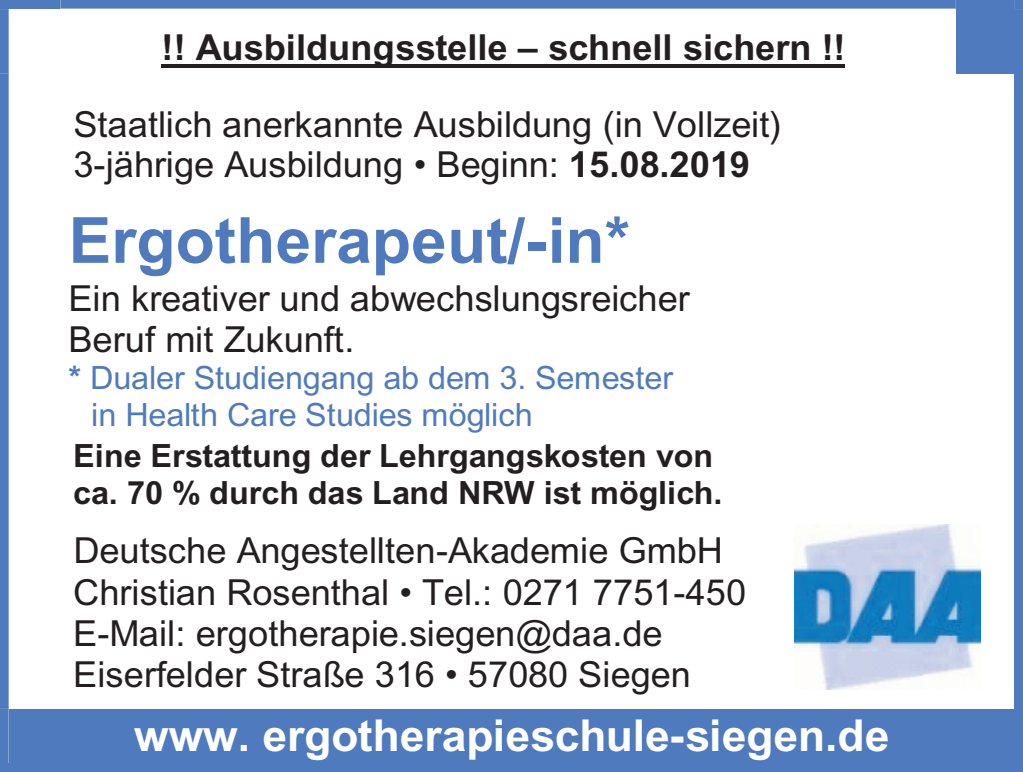
<style>
.page{position:relative;width:1023px;height:772px;background:#fff}
.page>*{position:absolute;margin:0;border:0;box-sizing:border-box;transform-origin:0 0}
.t1{font:700 63.6px "Arial";color:#4f7bbe}
.t2{font:700 44px "Arial";color:#fff}
.t3{font:36px/41.2px "Arial";letter-spacing:.005em;color:#231f20}
.t4{font:700 32px/36.4px "Arial";color:#231f20}
.t5{font:32px/37.2px "Arial";letter-spacing:-.005em;color:#4f7bbe}
.s1{font-weight:700}
.s2{font-family:"Arial Bold MT OV ZHGTAB"}
.s3{font-family:"Arial MT OV EIGTAB"}
</style>
<div class="page">
<img style="left:794px;top:524px;width:185px;height:165px">
<hr style="left:162px;top:64px;width:683px;height:3px;background:#231f20">
<div style="left:955px;top:9px;width:59px;height:64px;background:#4f7bbe"></div>
<div style="left:0;top:0;width:9px;height:9px;background:#4f7bbe"></div>
<div style="left:9px;top:0;width:43px;height:9px;background:#4f7bbe"></div>
<div style="left:52px;top:0;width:8px;height:9px;background:#4f7bbe"></div>
<div style="left:60px;top:0;width:895px;height:9px;background:#4f7bbe"></div>
<div style="left:955px;top:0;width:9px;height:9px;background:#4f7bbe"></div>
<div style="left:964px;top:0;width:50px;height:9px;background:#4f7bbe"></div>
<div style="left:0;top:9px;width:9px;height:64px;background:#4f7bbe"></div>
<div style="left:1014px;top:0;width:8px;height:9px;background:#4f7bbe"></div>
<div style="left:0;top:73px;width:9px;height:635px;background:#4f7bbe"></div>
<div style="left:1014px;top:9px;width:8px;height:64px;background:#4f7bbe"></div>
<div style="left:1014px;top:73px;width:8px;height:635px;background:#4f7bbe"></div>
<div style="left:9px;top:708px;width:1005px;height:54px;background:#4f7bbe"></div>
<div style="left:0;top:708px;width:9px;height:54px;background:#4f7bbe"></div>
<div style="left:0;top:762px;width:9px;height:9px;background:#4f7bbe"></div>
<div style="left:9px;top:762px;width:1005px;height:9px;background:#4f7bbe"></div>
<div style="left:1014px;top:708px;width:8px;height:54px;background:#4f7bbe"></div>
<div style="left:1014px;top:762px;width:8px;height:9px;background:#4f7bbe"></div>
<p class="t3" style="left:73px;top:8px;width:773px;line-height:77.2px;text-indent:88px"><span class="s1">!! Ausbildungsstelle</span> <span class="s2">–</span> <span class="s1">schnell sichern !!<br></span>Staatlich anerkannte Ausbildung (in Vollzeit)</p>
<p class="t3" style="left:73px;top:144px;width:678px">3-jährige Ausbildung <span class="s3">•</span> Beginn: <span class="s1">15.08.2019</span></p>
<p class="t1" style="left:68px;top:203px;width:562px">Ergotherapeut/-in*</p>
<p class="t3" style="left:68px;top:277px;width:623px">Ein kreativer und abwechslungsreicher<br>Beruf mit Zukunft.</p>
<p class="t5" style="left:91px;top:359px;width:583px;text-indent:-23px"><span class="s1">*</span> Dualer Studiengang ab dem 3. Semester in Health Care Studies möglich</p>
<p class="t4" style="left:73px;top:437px;width:650px">Eine Erstattung der Lehrgangskosten von ca. 70 % durch das Land NRW ist möglich.</p>
<p class="t3" style="left:73px;top:529px;width:674px">Deutsche Angestellten-Akademie GmbH Christian Rosenthal <span class="s3">•</span> Tel.: 0271 7751-450<br>E-Mail: ergotherapie.siegen@daa.de <span class="s3">Eiserfelder Straße 316 • 57080 Siegen</span></p>
<p class="t2" style="left:134px;top:709px;width:756px">www. ergotherapieschule-siegen.de</p>
</div>
